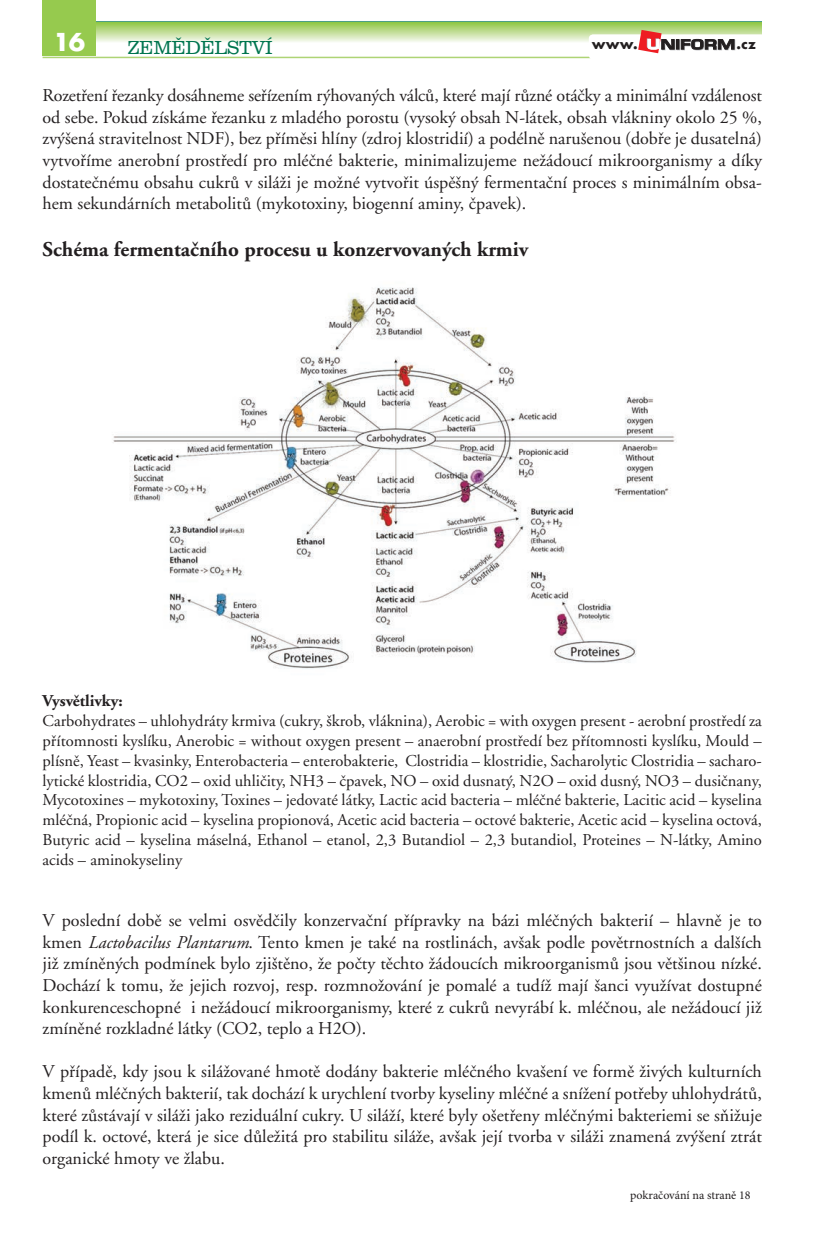
<style>
.page{position:relative;width:830px;height:1234px;background:#fff}
.page>*{position:absolute;margin:0;border:0;box-sizing:border-box;transform-origin:0 0}
.t1{font:700 24px "Futura";color:#fff}
.t2{font:700 21px "Adobe Garamond CE";color:#231f20}
.t3{font:300 19.5px "URW Clarendon TCE";letter-spacing:-.02em;color:#00754f}
.t4{font:18px/21.6px "Adobe Garamond CE";color:#231f20;text-align:justify}
.t5{font:16.5px/19.8px "Adobe Garamond CE";color:#231f20;text-align:justify}
.t6{font:700 16.5px "Adobe Garamond CE";color:#231f20}
.t7{font:700 13.5px "Futura";color:#231f20}
.t8{font:12px "Minion Pro";color:#231f20}
.s1{font-style:italic}
</style>
<div class="page">
<svg style="left:96px;top:21px;width:665px;height:21px;background:#b7d990"></svg>
<div style="left:43px;top:0;width:53px;height:55px;background:#96ca4e"></div>
<hr style="left:43px;top:57px;width:704px;height:1px;background:#aed475">
<div style="left:588px;top:34px;width:177px;height:26px;background:#fff;border-radius:4px"></div>
<svg style="left:638px;top:30px;width:96px;height:23px"></svg>
<img style="left:113px;top:287px;width:562px;height:382px">
<h1 class="t1" style="left:54px;top:25px;width:33px">16</h1>
<p class="t3" style="left:128px;top:36px;width:146px">ZEMĚDĚLSTVÍ</p>
<p class="t7" style="left:591px;top:34px;width:47px">www.</p>
<p class="t7" style="left:736px;top:34px;width:21px">.cz</p>
<p class="t4" style="left:43px;top:85px;width:720px">Rozetření řezanky dosáhneme seřízením rýhovaných válců, které mají různé otáčky a minimální vzdálenost od sebe. Pokud získáme řezanku z mladého porostu (vysoký obsah N-látek, obsah vlákniny okolo 25 %, zvýšená stravitelnost NDF), bez příměsi hlíny (zdroj klostridií) a podélně narušenou (dobře je dusatelná) vytvoříme anerobní prostředí pro mléčné bakterie, minimalizujeme nežádoucí mikroorganismy a díky dostatečnému obsahu cukrů v siláži je možné vytvořit úspěšný fermentační proces s minimálním obsa&shy;hem sekundárních metabolitů (mykotoxiny, biogenní aminy, čpavek).</p>
<p class="t2" style="left:43px;top:237px;width:487px">Schéma fermentačního procesu u konzervovaných krmiv</p>
<p class="t6" style="left:43px;top:691px;width:82px">Vysvětlivky:</p>
<p class="t5" style="left:43px;top:711px;width:720px">Carbohydrates – uhlohydráty krmiva (cukry, škrob, vláknina), Aerobic = with oxygen present - aerobní prostředí za přítomnosti kyslíku, Anerobic = without oxygen present – anaerobní prostředí bez přítomnosti kyslíku, Mould – plísně, Yeast – kvasinky, Enterobacteria – enterobakterie, Clostridia – klostridie, Sacharolytic Clostridia – sacharo&shy;lytické klostridia, CO2 – oxid uhličity, NH3 – čpavek, NO – oxid dusnatý, N2O – oxid dusný, NO3 – dusičnany, Mycotoxines – mykotoxiny, Toxines – jedovaté látky, Lactic acid bacteria – mléčné bakterie, Lacitic acid – kyselina mléčná, Propionic acid – kyselina propionová, Acetic acid bacteria – octové bakterie, Acetic acid – kyselina octová, Butyric acid – kyselina máselná, Ethanol – etanol, 2,3 Butandiol – 2,3 butandiol, Proteines – N-látky, Amino acids – aminokyseliny</p>
<p class="t4" style="left:43px;top:909px;width:720px">V poslední době se velmi osvědčily konzervační přípravky na bázi mléčných bakterií – hlavně je to kmen <span class="s1">Lactobacilus Plantarum</span>. Tento kmen je také na rostlinách, avšak podle povětrnostních a dalších již zmíněných podmínek bylo zjištěno, že počty těchto žádoucích mikroorganismů jsou většinou nízké.<br>Dochází k tomu, že jejich rozvoj, resp. rozmnožování je pomalé a tudíž mají šanci využívat dostupné konkurenceschopné i nežádoucí mikroorganismy, které z cukrů nevyrábí k. mléčnou, ale nežádoucí již zmíněné rozkladné látky (CO2, teplo a H2O).</p>
<p class="t4" style="left:43px;top:1061px;width:720px">V případě, kdy jsou k silážované hmotě dodány bakterie mléčného kvašení ve formě živých kulturních kmenů mléčných bakterií, tak dochází k urychlení tvorby kyseliny mléčné a snížení potřeby uhlohydrátů, které zůstávají v siláži jako reziduální cukry. U siláží, které byly ošetřeny mléčnými bakteriemi se sňižuje podíl k. octové, která je sice důležitá pro stabilitu siláže, avšak její tvorba v siláži znamená zvýšení ztrát organické hmoty ve žlabu.</p>
<p class="t8" style="left:629px;top:1186px;width:122px">pokračování na straně 18</p>
</div>
